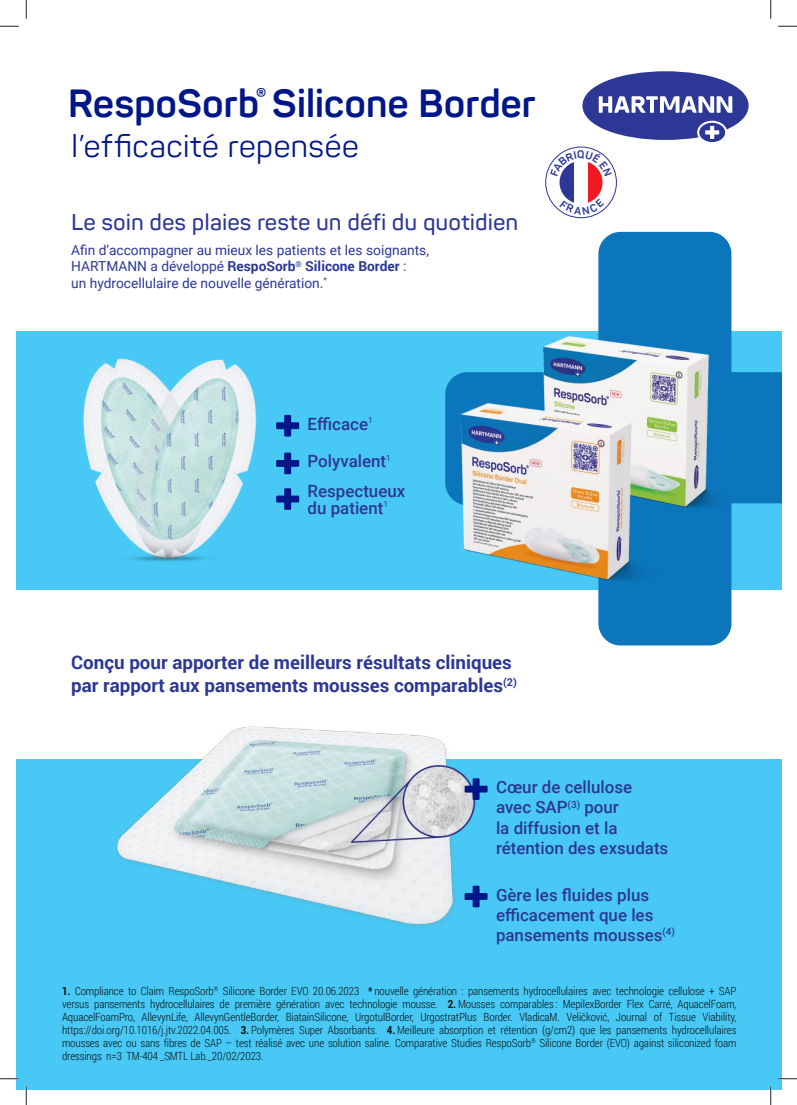
<style>
.page{position:relative;width:797px;height:1105px;background:#fff}
.page>*{position:absolute;margin:0;border:0;box-sizing:border-box;transform-origin:0 0}
.t1{font:700 38.75px "Panton";letter-spacing:-.01em;color:#001689}
.t2{font:31.12px "Panton";color:#001689}
.t3{font:600 22.5px "Panton";color:#2c3796}
.t4{font:700 18.75px/23.8px "Roboto";color:#2c3796}
.t5{font:500 16.88px/20.2px "Roboto";color:#2c3796}
.t6{font:13.75px/16.5px "Roboto";color:#2c3796}
.t7{font:300 11.25px/13.1px "Roboto Condensed";letter-spacing:-.01em;color:#241f1f;text-align:justify}
.s1{font-weight:700}
</style>
<div class="page">
<div style="left:16px;top:331px;width:765px;height:259px;background:#48c9f5"></div>
<div style="left:16px;top:759px;width:765px;height:330px;background:#48c9f5"></div>
<img style="left:83px;top:358px;width:174px;height:204px">
<svg style="left:276px;top:453px;width:23px;height:21px"></svg>
<svg style="left:276px;top:415px;width:23px;height:22px"></svg>
<svg style="left:276px;top:488px;width:23px;height:22px"></svg>
<div style="left:699px;top:123px;width:26px;height:19px;background:#2c3796;border-radius:50%"></div>
<svg style="left:582px;top:71px;width:166px;height:69px"></svg>
<svg style="left:445px;top:232px;width:336px;height:413px"></svg>
<img style="left:504px;top:312px;width:243px;height:210px">
<img style="left:451px;top:397px;width:218px;height:197px">
<div style="left:545px;top:147px;width:71px;height:71px;border:1px solid #2c3796;border-radius:50%"></div>
<svg style="left:559px;top:176px;width:15px;height:23px"></svg>
<div style="left:588px;top:161px;width:14px;height:43px;background:#ef1923"></div>
<img style="left:116px;top:726px;width:372px;height:201px">
<svg style="left:464px;top:778px;width:23px;height:22px"></svg>
<svg style="left:464px;top:886px;width:23px;height:21px"></svg>
<svg style="left:0;top:25px;width:19px;height:2px"></svg>
<svg style="left:778px;top:25px;width:19px;height:2px"></svg>
<svg style="left:0;top:1078px;width:19px;height:1px"></svg>
<svg style="left:778px;top:1078px;width:19px;height:1px"></svg>
<svg style="left:25px;top:0;width:2px;height:19px"></svg>
<svg style="left:25px;top:1086px;width:2px;height:19px"></svg>
<svg style="left:770px;top:0;width:1px;height:19px"></svg>
<svg style="left:770px;top:1086px;width:1px;height:19px"></svg>
<svg style="left:559px;top:199px;width:45px;height:16px"></svg>
<svg style="left:550px;top:150px;width:62px;height:26px"></svg>
<h1 class="t1" style="left:68px;top:79px;width:469px">RespoSorb<sup>®</sup> Silicone Border</h1>
<h2 class="t2" style="left:71px;top:127px;width:289px">l’efficacité repensée</h2>
<h3 class="t3" style="left:71px;top:208px;width:448px">Le soin des plaies reste un défi du quotidien</h3>
<p class="t6" style="left:71px;top:241px;width:359px">Afin d’accompagner au mieux les patients et les soignants,<br>HARTMANN a développé <span class="s1">RespoSorb</span><sup>®</sup> <span class="s1">Silicone Border</span> :<br>un hydrocellulaire de nouvelle génération.<sup>*</sup></p>
<h3 class="t5" style="left:307px;top:413px;width:67px">Efficace<sup>1</sup></h3>
<h3 class="t5" style="left:307px;top:451px;width:85px">Polyvalent<sup>1</sup></h3>
<h3 class="t5" style="left:307px;top:482px;width:99px;line-height:16.9px">Respectueux du patient<sup>1</sup></h3>
<h3 class="t4" style="left:71px;top:649px;width:447px">Conçu pour apporter de meilleurs résultats cliniques par rapport aux pansements mousses comparables<sup>(2)</sup></h3>
<h3 class="t5" style="left:496px;top:776px;width:174px">Cœur de cellulose avec SAP<sup>(3)</sup> pour<br>la diffusion et la rétention des exsudats</h3>
<h3 class="t5" style="left:496px;top:884px;width:180px">Gère les fluides plus efficacement que les pansements mousses<sup>(4)</sup></h3>
<p class="t7" style="left:62px;top:984px;width:676px"><span class="s1">1.</span> Compliance to Claim RespoSorb<sup>®</sup> Silicone Border EVO 20.06.2023 <span class="s1">*</span> nouvelle génération : pansements hydrocellulaires avec technologie cellulose + SAP versus pansements hydrocellulaires de première génération avec technologie mousse. <span class="s1">2.</span> Mousses comparables : MepilexBorder Flex Carré, AquacelFoam, AquacelFoamPro, AllevynLife, AllevynGentleBorder, BiatainSilicone, UrgotulBorder, UrgostratPlus Border. VladicaM. Veličković, Journal of Tissue Viability, https://doi.org/10.1016/j.jtv.2022.04.005. <span class="s1">3.</span> Polymères Super Absorbants. <span class="s1">4.</span> Meilleure absorption et rétention (g/cm2) que les pansements hydrocellulaires mousses avec ou sans fibres de SAP – test réalisé avec une solution saline. Comparative Studies RespoSorb<sup>®</sup> Silicone Border (EVO) against siliconized foam dressings n=3 TM-404 _SMTL Lab._20/02/2023.</p>
</div>
